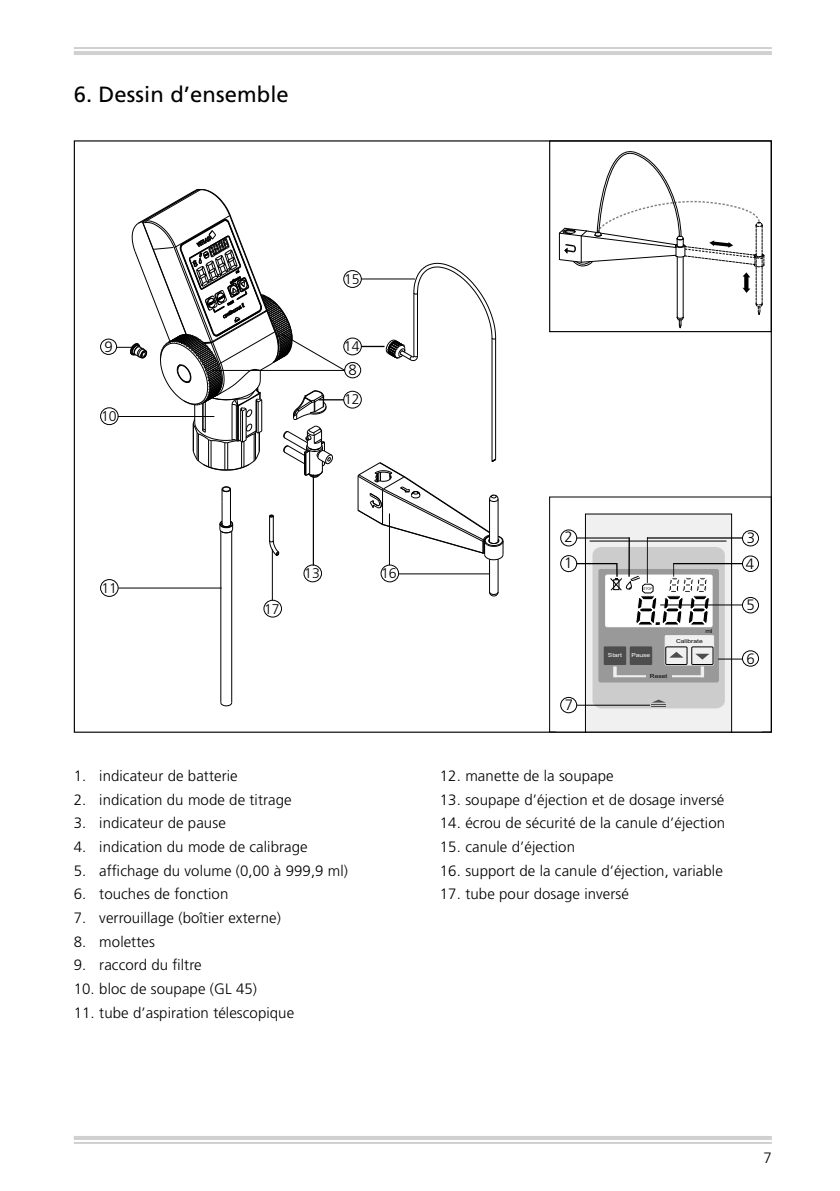
<style>
.page{position:relative;width:840px;height:1191px;background:#fff}
.page>*{position:absolute;margin:0;border:0;box-sizing:border-box;transform-origin:0 0}
.t1{font:22px "Frutiger LT";letter-spacing:.005em;color:#000}
.t2{font:300 15px/25.4px "Frutiger LT";letter-spacing:.005em;color:#000}
.t3{font:300 14px "Frutiger LT";color:#000}
.t4{font:5.6px "Helvetica";color:#000;scale:1.21 1}
.t5{font:5.6px "Helvetica";color:#fff;scale:1.21 1}
</style>
<div class="page">
<hr style="left:74px;top:1136px;width:697px;height:4px;background:#d0d0d0">
<hr style="left:74px;top:1142px;width:697px;height:2px;background:#d0d0d0">
<hr style="left:74px;top:51px;width:697px;height:4px;background:#d0d0d0">
<hr style="left:74px;top:47px;width:697px;height:2px;background:#d0d0d0">
<hr style="left:220px;top:531px;width:1px;height:171px;background:#000">
<hr style="left:231px;top:531px;width:1px;height:171px;background:#000">
<hr style="left:497px;top:559px;width:1px;height:33px;background:#000">
<hr style="left:489px;top:559px;width:1px;height:33px;background:#000">
<hr style="left:495px;top:338px;width:1px;height:121px;background:#000">
<hr style="left:491px;top:338px;width:1px;height:123px;background:#000">
<svg style="left:489px;top:591px;width:10px;height:6px"></svg>
<svg style="left:220px;top:701px;width:13px;height:5px"></svg>
<svg style="left:357px;top:458px;width:146px;height:102px"></svg>
<svg style="left:219px;top:486px;width:14px;height:48px"></svg>
<svg style="left:269px;top:514px;width:10px;height:42px"></svg>
<div style="left:343px;top:391px;width:18px;height:17px;border:1px solid #000;border-radius:50%"></div>
<div style="left:344px;top:362px;width:17px;height:16px;border:1px solid #000;border-radius:50%"></div>
<hr style="left:118px;top:587px;width:103px;height:1px;background:#000">
<svg style="left:361px;top:262px;width:135px;height:99px"></svg>
<hr style="left:361px;top:278px;width:54px;height:1px;background:#000">
<hr style="left:313px;top:474px;width:1px;height:91px;background:#000">
<hr style="left:398px;top:573px;width:91px;height:1px;background:#000">
<hr style="left:389px;top:513px;width:1px;height:52px;background:#000">
<div style="left:343px;top:337px;width:18px;height:18px;border:1px solid #000;border-radius:50%"></div>
<div style="left:343px;top:270px;width:18px;height:18px;border:1px solid #000;border-radius:50%"></div>
<div style="left:303px;top:564px;width:19px;height:18px;border:1px solid #000;border-radius:50%"></div>
<div style="left:380px;top:564px;width:19px;height:18px;border:1px solid #000;border-radius:50%"></div>
<div style="left:100px;top:579px;width:19px;height:18px;border:1px solid #000;border-radius:50%"></div>
<div style="left:100px;top:407px;width:19px;height:18px;border:1px solid #000;border-radius:50%"></div>
<svg style="left:558px;top:151px;width:206px;height:177px"></svg>
<div style="left:549px;top:140px;width:222px;height:192px;border:1px solid #000"></div>
<hr style="left:585px;top:745px;width:146px;height:1px;background:#000">
<div style="left:549px;top:496px;width:222px;height:236px;border:1px solid #000"></div>
<div style="left:741px;top:650px;width:17px;height:16px;border:1px solid #000;border-radius:50%"></div>
<div style="left:741px;top:597px;width:17px;height:16px;border:1px solid #000;border-radius:50%"></div>
<div style="left:741px;top:555px;width:17px;height:17px;border:1px solid #000;border-radius:50%"></div>
<div style="left:741px;top:530px;width:17px;height:16px;border:1px solid #000;border-radius:50%"></div>
<div style="left:560px;top:529px;width:17px;height:17px;border:1px solid #000;border-radius:50%"></div>
<div style="left:560px;top:555px;width:17px;height:17px;border:1px solid #000;border-radius:50%"></div>
<hr style="left:576px;top:537px;width:53px;height:1px;background:#000">
<hr style="left:576px;top:563px;width:40px;height:1px;background:#000">
<svg style="left:584px;top:514px;width:158px;height:218px"></svg>
<hr style="left:660px;top:604px;width:82px;height:1px;background:#000">
<div style="left:560px;top:697px;width:17px;height:16px;border:1px solid #000;border-radius:50%"></div>
<hr style="left:576px;top:704px;width:73px;height:1px;background:#000">
<div style="left:100px;top:338px;width:17px;height:17px;border:1px solid #000;border-radius:50%"></div>
<svg style="left:116px;top:188px;width:229px;height:290px"></svg>
<hr style="left:118px;top:416px;width:96px;height:1px;background:#000">
<hr style="left:272px;top:549px;width:1px;height:51px;background:#000">
<div style="left:263px;top:600px;width:19px;height:17px;border:1px solid #000;border-radius:50%"></div>
<h1 class="t1" style="left:74px;top:81px;width:216px">6. Dessin d’ensemble</h1>
<p class="t2" style="left:104px;top:334px;width:10px">9</p>
<p class="t3" style="left:101px;top:408px;width:17px">10</p>
<p class="t3" style="left:101px;top:580px;width:17px">11</p>
<p class="t3" style="left:344px;top:271px;width:17px">15</p>
<p class="t3" style="left:344px;top:338px;width:17px">14</p>
<p class="t2" style="left:348px;top:357px;width:10px">8</p>
<p class="t3" style="left:344px;top:391px;width:17px">12</p>
<p class="t3" style="left:264px;top:601px;width:17px">17</p>
<p class="t3" style="left:304px;top:565px;width:17px">13</p>
<p class="t3" style="left:381px;top:565px;width:17px">16</p>
<p class="t2" style="left:74px;top:763px;width:165px">1. indicateur de batterie</p>
<p class="t2" style="left:74px;top:787px;width:219px">2. indication du mode de titrage</p>
<p class="t2" style="left:74px;top:810px;width:153px">3. indicateur de pause</p>
<p class="t2" style="left:74px;top:834px;width:235px">4. indication du mode de calibrage</p>
<p class="t2" style="left:74px;top:858px;width:276px">5. affichage du volume (0,00 à 999,9 ml)</p>
<p class="t2" style="left:74px;top:881px;width:156px">6. touches de fonction</p>
<p class="t2" style="left:74px;top:905px;width:208px">7. verrouillage (boîtier externe)</p>
<p class="t2" style="left:74px;top:929px;width:83px">8. molettes</p>
<p class="t2" style="left:74px;top:952px;width:129px">9. raccord du filtre</p>
<p class="t2" style="left:74px;top:976px;width:185px">10. bloc de soupape (GL 45)</p>
<p class="t2" style="left:74px;top:1000px;width:222px">11. tube d’aspiration télescopique</p>
<p class="t2" style="left:564px;top:525px;width:10px">2</p>
<p class="t2" style="left:745px;top:525px;width:11px">3<br>4</p>
<p class="t2" style="left:746px;top:592px;width:10px">5</p>
<p class="t2" style="left:563px;top:550px;width:10px">1</p>
<p class="t4" style="left:705px;top:628px;width:7px">ml</p>
<p class="t4" style="left:675px;top:637px;width:24px">Calibrate</p>
<p class="t5" style="left:607px;top:651px;width:13px">Start</p>
<p class="t5" style="left:631px;top:651px;width:17px">Pause</p>
<p class="t2" style="left:746px;top:646px;width:10px">6</p>
<p class="t2" style="left:564px;top:692px;width:10px">7</p>
<p class="t4" style="left:649px;top:672px;width:16px">Reset</p>
<p class="t2" style="left:439px;top:763px;width:175px">12. manette de la soupape</p>
<p class="t2" style="left:439px;top:787px;width:286px">13. soupape d’éjection et de dosage inversé</p>
<p class="t2" style="left:439px;top:810px;width:286px">14. écrou de sécurité de la canule d’éjection</p>
<p class="t2" style="left:439px;top:834px;width:137px">15. canule d’éjection</p>
<p class="t2" style="left:439px;top:858px;width:284px">16. support de la canule d’éjection, variable</p>
<p class="t2" style="left:439px;top:881px;width:190px">17. tube pour dosage inversé</p>
<p class="t2" style="left:763px;top:1144px;width:10px">7</p>
</div>
